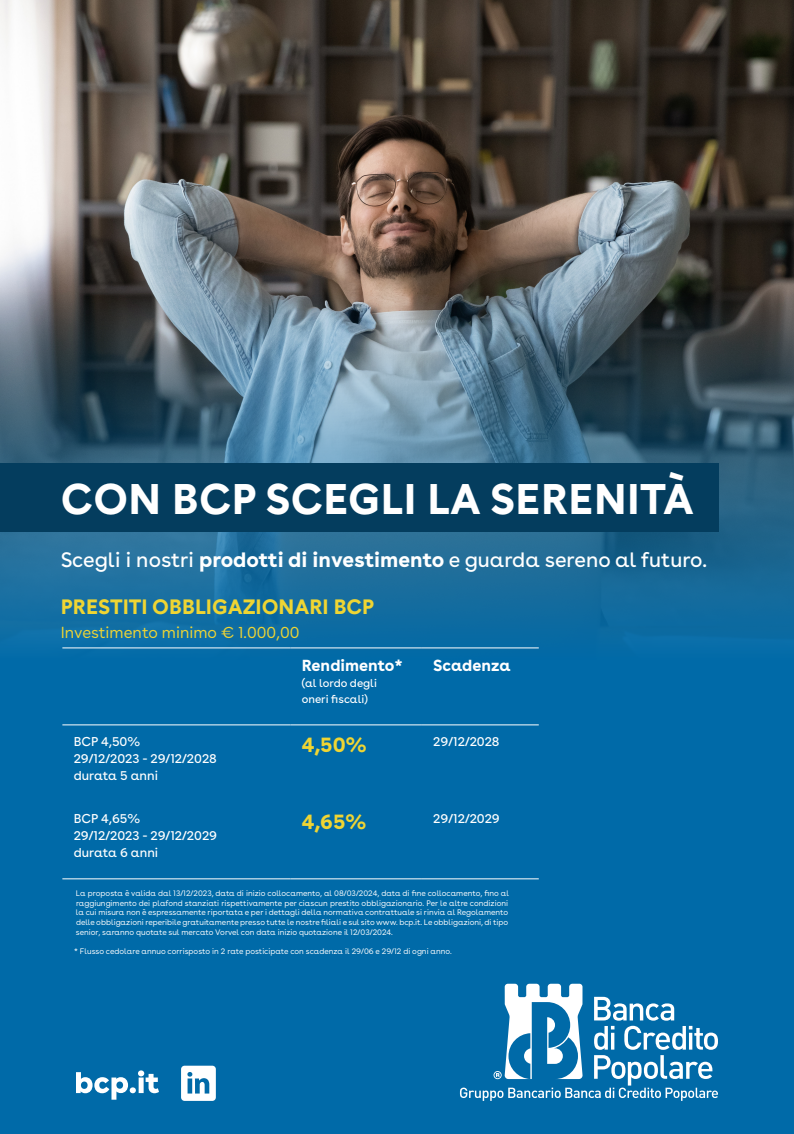
<style>
.page{position:relative;width:794px;height:1134px;background:#fff}
.page>*{position:absolute;margin:0;border:0;box-sizing:border-box;transform-origin:0 0}
.t1{font:700 42.84px "Buenos Aires";letter-spacing:.01em;color:#fff}
.t2{font:20.8px "Buenos Aires";color:#fff}
.t3{font:700 20.8px "Buenos Aires";color:#efd533}
.t4{font:16px "Buenos Aires";color:#efd533}
.t5{font:700 16px "Buenos Aires";color:#fff}
.t6{font:12.8px "Buenos Aires";color:#fff}
.t7{font:11.2px "Buenos Aires";color:#fff}
.t8{font:8px/9.6px "Buenos Aires";color:#fff;text-align:justify}
.s1{font-weight:700}
</style>
<div class="page">
<div style="left:0;top:113px;width:794px;height:1021px;background:#006aa8"></div>
<svg style="left:76px;top:1070px;width:83px;height:30px"></svg>
<svg style="left:181px;top:1066px;width:35px;height:35px"></svg>
<svg style="left:460px;top:984px;width:258px;height:117px"></svg>
<img style="left:0;top:0;width:794px;height:649px">
<div style="left:0;top:464px;width:718px;height:68px;background:#043d5e"></div>
<hr style="left:62px;top:647px;width:228px;height:1px;background:#fff">
<hr style="left:290px;top:647px;width:132px;height:1px;background:#fff">
<hr style="left:422px;top:647px;width:117px;height:1px;background:#fff">
<hr style="left:62px;top:724px;width:228px;height:1px;background:#fff">
<hr style="left:290px;top:724px;width:132px;height:1px;background:#fff">
<hr style="left:422px;top:724px;width:117px;height:1px;background:#fff">
<hr style="left:62px;top:878px;width:228px;height:1px;background:#fff">
<hr style="left:290px;top:878px;width:132px;height:1px;background:#fff">
<hr style="left:422px;top:878px;width:117px;height:1px;background:#fff">
<p class="t1" style="left:61px;top:462px;width:634px">CON BCP SCEGLI LA SERENITÀ</p>
<p class="t2" style="left:61px;top:543px;width:648px">Scegli i nostri <span class="s1">prodotti di investimento</span> e guarda sereno al futuro.</p>
<p class="t3" style="left:61px;top:589px;width:315px">PRESTITI OBBLIGAZIONARI BCP</p>
<p class="t4" style="left:61px;top:619px;width:240px">Investimento minimo € 1.000,00</p>
<p class="t5" style="left:302px;top:652px;width:103px">Rendimento*</p>
<p class="t7" style="left:302px;top:674px;width:77px">(al lordo degli</p>
<p class="t7" style="left:302px;top:690px;width:68px">oneri fiscali)</p>
<p class="t5" style="left:433px;top:652px;width:79px">Scadenza</p>
<p class="t6" style="left:74px;top:731px;width:68px">BCP 4,50%</p>
<p class="t6" style="left:74px;top:748px;width:145px">29/12/2023 - 29/12/2028</p>
<p class="t6" style="left:74px;top:765px;width:86px">durata 5 anni</p>
<p class="t6" style="left:74px;top:808px;width:68px">BCP 4,65%</p>
<p class="t6" style="left:74px;top:825px;width:145px">29/12/2023 - 29/12/2029</p>
<p class="t6" style="left:74px;top:842px;width:86px">durata 6 anni</p>
<p class="t3" style="left:302px;top:727px;width:66px">4,50%</p>
<p class="t6" style="left:433px;top:731px;width:68px">29/12/2028</p>
<p class="t3" style="left:302px;top:804px;width:66px">4,65%</p>
<p class="t6" style="left:433px;top:808px;width:68px">29/12/2029</p>
<p class="t8" style="left:76px;top:888px;width:434px">La proposta è valida dal 13/12/2023, data di inizio collocamento, al 08/03/2024, data di fine collocamento, fino al raggiungimento dei plafond stanziati rispettivamente per ciascun prestito obbligazionario. Per le altre condizioni la cui misura non è espressamente riportata e per i dettagli della normativa contrattuale si rinvia al Regolamento delle obbligazioni reperibile gratuitamente presso tutte le nostre filiali e sul sito www. bcp.it. Le obbligazioni, di tipo senior, saranno quotate sul mercato Vorvel con data inizio quotazione il 12/03/2024.</p>
<p class="t8" style="left:74px;top:945px;width:379px">* Flusso cedolare annuo corrisposto in 2 rate posticipate con scadenza il 29/06 e 29/12 di ogni anno.</p>
</div>
